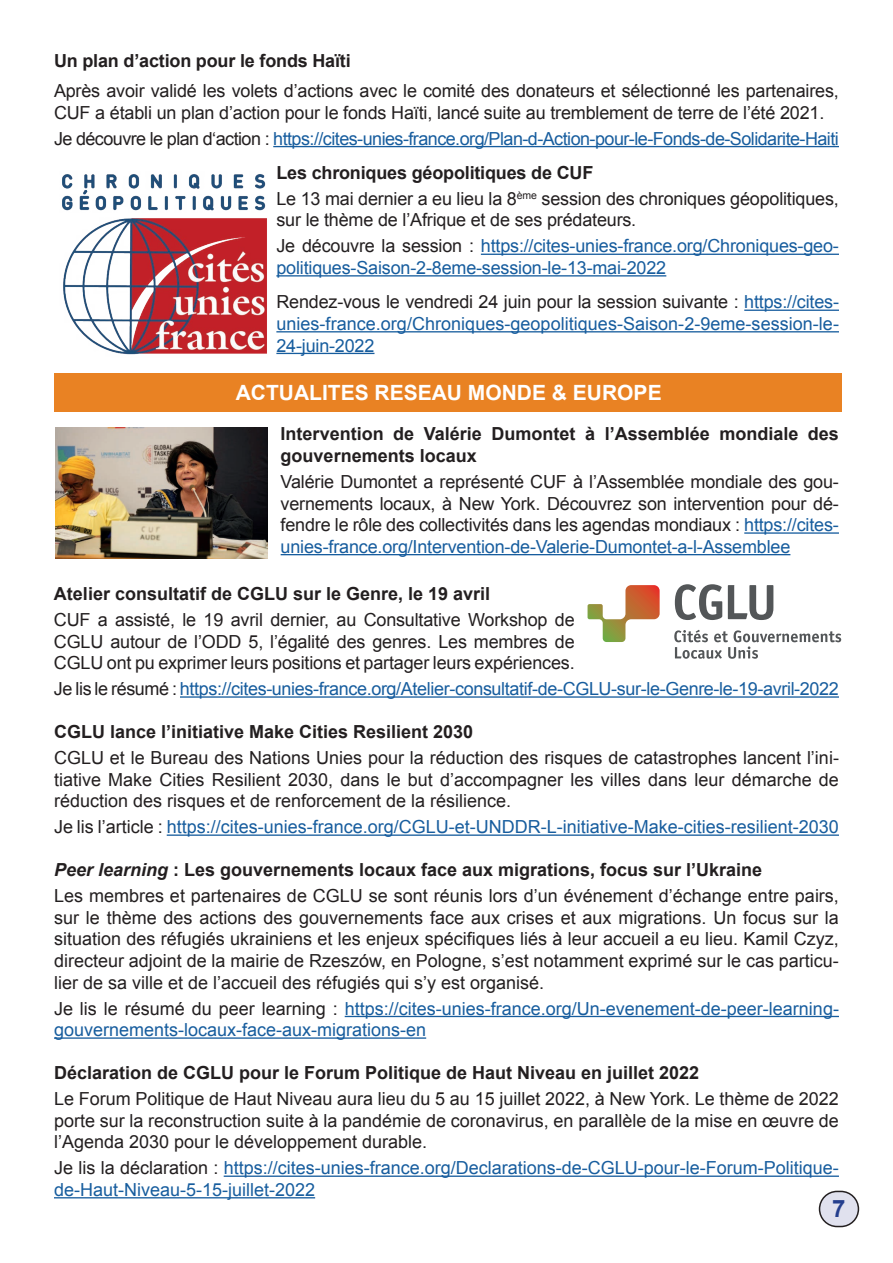
<style>
.page{position:relative;width:893px;height:1263px;background:#fff}
.page>*{position:absolute;margin:0;border:0;box-sizing:border-box;transform-origin:0 0}
.t1{font:700 24px "Arial";color:#253f8e}
.t2{font:700 21px "Arial";color:#fff}
.t3{font:18px/21.6px "Arial";letter-spacing:-.01em;color:#231f20;text-align:justify}
.t4{font:18px/21.6px "Arial";color:#175d9e}
.t5{font:700 18px/21.6px "Arial";color:#231f20}
.t6{font:18px/34.3px "Arial";letter-spacing:-.03em;color:#175d9e}
.t7{font:18px "Arial";letter-spacing:-.02em;color:#175d9e}
.s1{color:#231f20}
.s2{font-weight:700;color:#231f20}
.s3{color:#175d9e}
.s4{font-weight:700;font-style:italic}
.s5{font-weight:700}
</style>
<div class="page">
<div style="left:819px;top:1191px;width:39px;height:35px;background:#e0e1ee;border-radius:18px"></div>
<div style="left:819px;top:1191px;width:40px;height:36px;border:2px solid #231f20;border-radius:18px"></div>
<hr style="left:273px;top:146px;width:566px;height:1px;background:#175d9e">
<hr style="left:481px;top:254px;width:358px;height:1px;background:#175d9e">
<hr style="left:276px;top:275px;width:390px;height:1px;background:#175d9e">
<hr style="left:744px;top:310px;width:95px;height:1px;background:#175d9e">
<hr style="left:276px;top:331px;width:563px;height:1px;background:#175d9e">
<hr style="left:276px;top:353px;width:98px;height:1px;background:#175d9e">
<img style="left:62px;top:174px;width:205px;height:181px">
<div style="left:54px;top:373px;width:787px;height:38px;background:#e98223"></div>
<img style="left:55px;top:427px;width:213px;height:131px">
<hr style="left:744px;top:532px;width:95px;height:2px;background:#175d9e">
<hr style="left:281px;top:554px;width:509px;height:1px;background:#175d9e">
<hr style="left:180px;top:696px;width:659px;height:2px;background:#175d9e">
<hr style="left:167px;top:834px;width:672px;height:2px;background:#175d9e">
<hr style="left:345px;top:1016px;width:494px;height:1px;background:#175d9e">
<hr style="left:54px;top:1037px;width:372px;height:2px;background:#175d9e">
<hr style="left:224px;top:1175px;width:615px;height:2px;background:#175d9e">
<hr style="left:54px;top:1197px;width:261px;height:1px;background:#175d9e">
<svg style="left:588px;top:585px;width:72px;height:57px"></svg>
<svg style="left:674px;top:630px;width:167px;height:29px"></svg>
<svg style="left:728px;top:585px;width:45px;height:35px"></svg>
<svg style="left:675px;top:584px;width:47px;height:36px"></svg>
<p class="t5" style="left:54px;top:51px;width:298px">Un plan d’action pour le fonds Haïti</p>
<p class="t3" style="left:54px;top:80px;width:786px">Après avoir validé les volets d’actions avec le comité des donateurs et sélectionné les partenaires,<br>CUF a établi un plan d’action pour le fonds Haïti, lancé suite au tremblement de terre de l’été 2021.</p>
<p class="t6" style="left:276px;top:121px;width:564px;text-indent:-222px"><span class="s1">Je découvre le plan d‘action :</span> https://cites-unies-france.org/Plan-d-Action-pour-le-Fonds-de-Solidarite-Haiti<br><span class="s2">Les chroniques géopolitiques de CUF</span></p>
<p class="t3" style="left:276px;top:188px;width:564px">Le 13 mai dernier a eu lieu la 8<sup>ème</sup> session des chroniques géopolitiques, sur le thème de l’Afrique et de ses prédateurs.</p>
<p class="t4" style="left:276px;top:235px;width:564px"><span class="s1">Je découvre la session :</span> https://cites-unies-france.org/Chroniques-geo&shy;politiques-Saison-2-8eme-session-le-13-mai-2022</p>
<p class="t4" style="left:276px;top:291px;width:564px;text-align:justify"><span class="s1">Rendez-vous le vendredi 24 juin pour la session suivante :</span> https://cites&shy;unies-france.org/Chroniques-geopolitiques-Saison-2-9eme-session-le-24-juin-2022</p>
<p class="t2" style="left:236px;top:379px;width:427px">ACTUALITES RESEAU MONDE &amp; EUROPE</p>
<p class="t5" style="left:281px;top:424px;width:560px">Intervention de Valérie Dumontet à l’Assemblée mondiale des gouvernements locaux</p>
<p class="t3" style="left:281px;top:471px;width:560px">Valérie Dumontet a représenté CUF à l’Assemblée mondiale des gou&shy;vernements locaux, à New York. Découvrez son intervention pour dé&shy;fendre le rôle des collectivités dans les agendas mondiaux : <span class="s3">https://cites&shy;unies-france.org/Intervention-de-Valerie-Dumontet-a-l-Assemblee</span></p>
<p class="t5" style="left:54px;top:584px;width:438px">Atelier consultatif de CGLU sur le Genre, le 19 avril</p>
<p class="t3" style="left:54px;top:609px;width:522px">CUF a assisté, le 19 avril dernier, au Consultative Workshop de CGLU autour de l’ODD 5, l’égalité des genres. Les membres de CGLU ont pu exprimer leurs positions et partager leurs expériences.</p>
<p class="t7" style="left:54px;top:677px;width:786px"><span class="s1">Je lis le résumé :</span> https://cites-unies-france.org/Atelier-consultatif-de-CGLU-sur-le-Genre-le-19-avril-2022</p>
<p class="t5" style="left:54px;top:722px;width:421px">CGLU lance l’initiative Make Cities Resilient 2030</p>
<p class="t3" style="left:54px;top:747px;width:786px">CGLU et le Bureau des Nations Unies pour la réduction des risques de catastrophes lancent l’ini&shy;tiative Make Cities Resilient 2030, dans le but d’accompagner les villes dans leur démarche de réduction des risques et de renforcement de la résilience.</p>
<p class="t4" style="left:54px;top:816px;width:786px"><span class="s1">Je lis l’article :</span> https://cites-unies-france.org/CGLU-et-UNDDR-L-initiative-Make-cities-resilient-2030</p>
<p class="t3" style="left:54px;top:857px;width:786px;line-height:25.8px"><span class="s4">Peer learning</span> <span class="s5">: Les gouvernements locaux face aux migrations, focus sur l’Ukraine<br></span>Les membres et partenaires de CGLU se sont réunis lors d’un événement d’échange entre pairs,</p>
<p class="t3" style="left:54px;top:907px;width:786px">sur le thème des actions des gouvernements face aux crises et aux migrations. Un focus sur la situation des réfugiés ukrainiens et les enjeux spécifiques liés à leur accueil a eu lieu. Kamil Czyz, directeur adjoint de la mairie de Rzeszów, en Pologne, s’est notamment exprimé sur le cas particu&shy;lier de sa ville et de l’accueil des réfugiés qui s’y est organisé.</p>
<p class="t4" style="left:54px;top:997px;width:786px"><span class="s1">Je lis le résumé du peer learning :</span> https://cites-unies-france.org/Un-evenement-de-peer-learning&shy;gouvernements-locaux-face-aux-migrations-en</p>
<p class="t5" style="left:54px;top:1063px;width:647px">Déclaration de CGLU pour le Forum Politique de Haut Niveau en juillet 2022</p>
<p class="t3" style="left:54px;top:1088px;width:786px">Le Forum Politique de Haut Niveau aura lieu du 5 au 15 juillet 2022, à New York. Le thème de 2022 porte sur la reconstruction suite à la pandémie de coronavirus, en parallèle de la mise en œuvre de l’Agenda 2030 pour le développement durable.</p>
<p class="t4" style="left:54px;top:1157px;width:786px"><span class="s1">Je lis la déclaration :</span> https://cites-unies-france.org/Declarations-de-CGLU-pour-le-Forum-Politique&shy;de-Haut-Niveau-5-15-juillet-2022</p>
<h1 class="t1" style="left:832px;top:1192px;width:15px">7</h1>
</div>
